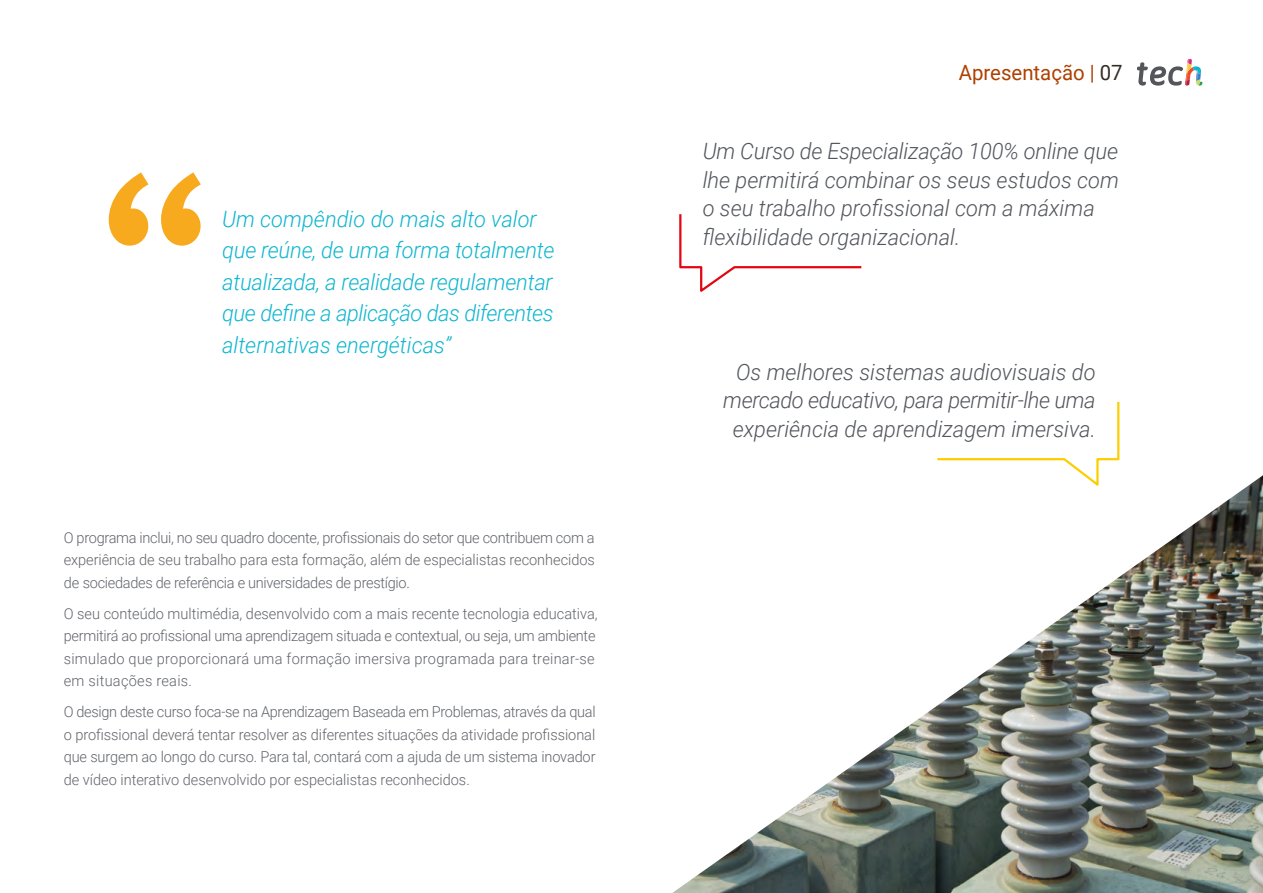
<style>
.page{position:relative;width:1263px;height:893px;background:#fff}
.page>*{position:absolute;margin:0;border:0;box-sizing:border-box;transform-origin:0 0}
.t1{font:italic 300 22.5px/28.5px "Roboto";color:#52555b;text-align:center}
.t2{font:italic 300 22.5px/31.5px "Roboto";letter-spacing:-.01em;color:#0fb6cf}
.t3{font:21px "Roboto";color:#ae4000}
.t4{font:300 15px/22.5px "Roboto";color:#61646a;text-align:justify}
.s1{color:#312e20}
</style>
<div class="page">
<svg style="left:1137px;top:59px;width:65px;height:27px"></svg>
<svg style="left:109px;top:172px;width:92px;height:74px"></svg>
<svg style="left:937px;top:401px;width:183px;height:74px"></svg>
<svg style="left:679px;top:214px;width:183px;height:78px"></svg>
<img style="left:672px;top:475px;width:591px;height:418px">
<h1 class="t2" style="left:222px;top:202px;width:334px">Um compêndio do mais alto valor que reúne, de uma forma totalmente atualizada, a realidade regulamentar que define a aplicação das diferentes alternativas energéticas”</h1>
<p class="t4" style="left:64px;top:525px;width:532px">O programa inclui, no seu quadro docente, profissionais do setor que contribuem com a experiência de seu trabalho para esta formação, além de especialistas reconhecidos de sociedades de referência e universidades de prestígio.</p>
<p class="t4" style="left:64px;top:601px;width:535px;text-align:left">O seu conteúdo multimédia, desenvolvido com a mais recente tecnologia educativa, permitirá ao profissional uma aprendizagem situada e contextual, ou seja, um ambiente simulado que proporcionará uma formação imersiva programada para treinar-se em situações reais.</p>
<p class="t4" style="left:64px;top:700px;width:533px">O design deste curso foca-se na Aprendizagem Baseada em Problemas, através da qual o profissional deverá tentar resolver as diferentes situações da atividade profissional que surgem ao longo do curso. Para tal, contará com a ajuda de um sistema inovador de vídeo interativo desenvolvido por especialistas reconhecidos.</p>
<h2 class="t3" style="left:959px;top:57px;width:165px">Apresentação | <span class="s1">07</span></h2>
<h1 class="t1" style="left:703px;top:136px;width:418px;text-align:left">Um Curso de Especialização 100% online que lhe permitirá combinar os seus estudos com o seu trabalho profissional com a máxima flexibilidade organizacional.</h1>
<h1 class="t1" style="left:723px;top:357px;width:374px">Os melhores sistemas audiovisuais do mercado educativo, para permitir-lhe uma experiência de aprendizagem imersiva.</h1>
</div>
